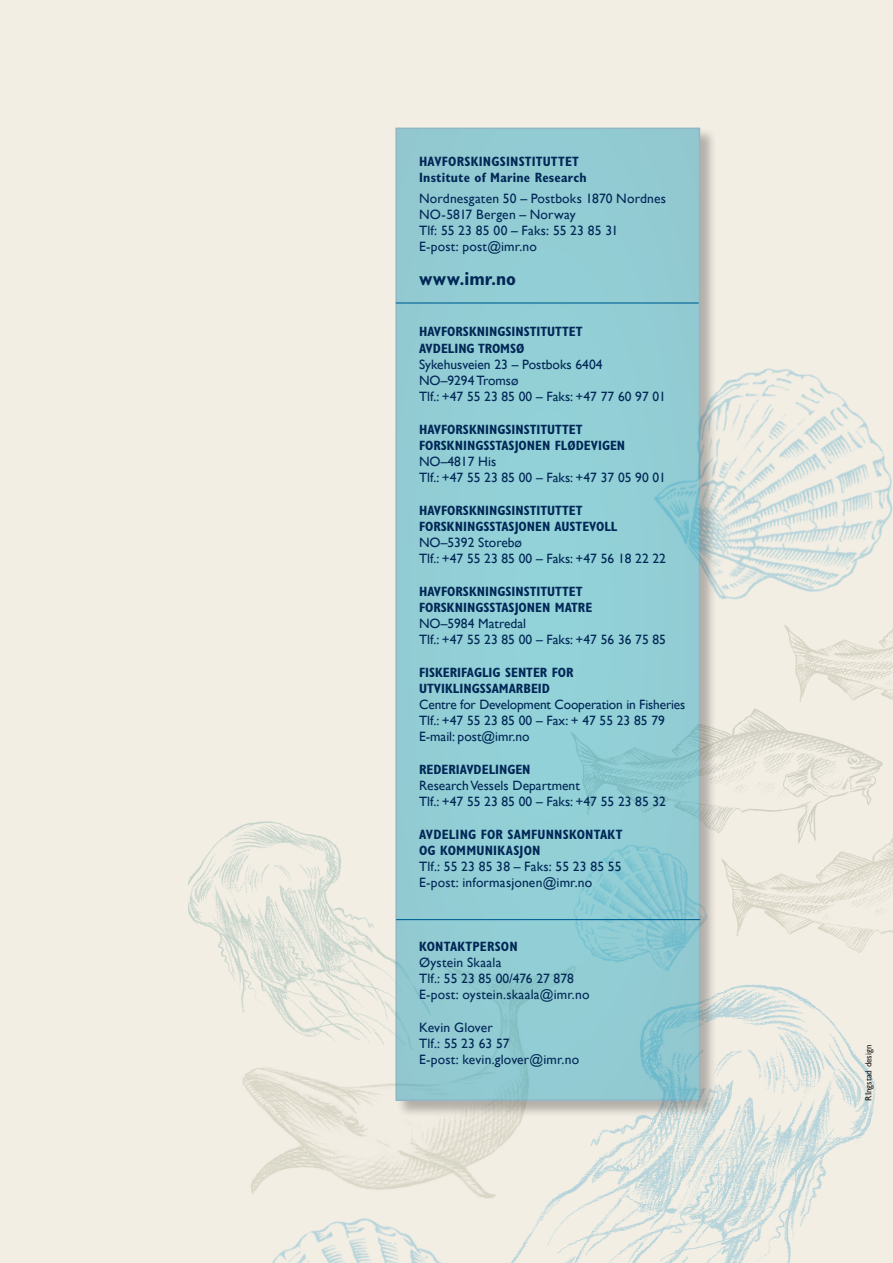
<style>
.page{position:relative;width:893px;height:1263px;background:#f2eee4}
.page>*{position:absolute;margin:0;border:0;box-sizing:border-box;transform-origin:0 0}
.t1{font:700 condensed 18.9px "Gill Sans";color:#002756}
.t2{font:13.5px/16.2px "Gill Sans";color:#002756}
.t3{font:700 condensed 13.5px/16.2px "Gill Sans";color:#002756}
.t4{font:9px "Gill Sans";color:#231f20}
</style>
<div class="page">
<img style="left:717px;top:708px;width:166px;height:124px">
<img style="left:511px;top:984px;width:364px;height:279px">
<img style="left:717px;top:368px;width:176px;height:232px">
<img style="left:242px;top:1067px;width:336px;height:134px">
<img style="left:189px;top:821px;width:206px;height:224px">
<img style="left:732px;top:832px;width:161px;height:121px">
<img style="left:717px;top:813px;width:15px;height:189px">
<div style="left:396px;top:128px;width:321px;height:989px;background:#231f20;opacity:.75"></div>
<div style="left:396px;top:128px;width:303px;height:972px;background:#92cdd4"></div>
<hr style="left:396px;top:919px;width:304px;height:1px;background:#006295">
<hr style="left:396px;top:302px;width:303px;height:2px;background:#006295">
<img style="left:246px;top:1163px;width:207px;height:100px">
<img style="left:778px;top:598px;width:115px;height:135px">
<p class="t3" style="left:419px;top:153px;width:169px;text-indent:45px">SKINGSINSTITUTTET<br>Institute of Marine Research</p>
<p class="t2" style="left:419px;top:190px;width:248px">Nordnesgaten 50 – Postboks 1870 Nordnes<br>NO-5817 Bergen – Norway<br>Tlf: 55 23 85 00 – Faks: 55 23 85 31<br>E-post: post@imr.no</p>
<h1 class="t1" style="left:419px;top:268px;width:99px">www.imr.no</h1>
<p class="t3" style="left:419px;top:153px;width:24px">HAVFOR</p>
<p class="t3" style="left:419px;top:324px;width:119px;text-indent:44px">SKNINGSINSTITUTTET<br>AVDELI NG TROM</p>
<p class="t3" style="left:419px;top:324px;width:24px">HAVFOR</p>
<p class="t3" style="left:510px;top:340px;width:16px">SØ</p>
<p class="t2" style="left:419px;top:356px;width:248px">Sykehusveien 23 – Postboks 6404<br>NO–9294 Tromsø<br>Tlf.: +47 55 23 85 00 – Faks: +47 77 60 97 01</p>
<p class="t3" style="left:419px;top:421px;width:24px">HAVFOR</p>
<p class="t3" style="left:419px;top:421px;width:173px;text-indent:44px">SKNINGSINSTITUTTET<br>FORSKNINGSSTASJONEN FLØDEVIGE</p>
<p class="t3" style="left:617px;top:437px;width:10px">N</p>
<p class="t2" style="left:419px;top:454px;width:248px">NO–4817 His<br>Tlf.: +47 55 23 85 00 – Faks: +47 37 05 90 01</p>
<p class="t3" style="left:419px;top:502px;width:24px">HAVFOR</p>
<p class="t3" style="left:419px;top:502px;width:165px;text-align:center">SKNINGSINSTITUTTET<br>FORSKNINGSSTASJONEN AUSTEVOLL</p>
<p class="t2" style="left:419px;top:535px;width:248px">NO–5392 Storebø<br>Tlf.: +47 55 23 85 00 – Faks: +47 56 18 22 22</p>
<p class="t3" style="left:419px;top:583px;width:24px">HAVFOR</p>
<p class="t3" style="left:419px;top:583px;width:160px;text-align:center">SKNINGSINSTITUTTET<br>FORSKNINGSSTASJO NEN MATRE</p>
<p class="t2" style="left:419px;top:616px;width:248px">NO–5984 Matredal<br>Tlf.: +47 55 23 85 00 – Faks: +47 56 36 75 85</p>
<p class="t3" style="left:419px;top:664px;width:31px">FISKERIF</p>
<p class="t3" style="left:467px;top:664px;width:15px">AGLIG</p>
<p class="t3" style="left:505px;top:664px;width:30px">SENTER</p>
<p class="t3" style="left:552px;top:664px;width:8px">FOR</p>
<p class="t3" style="left:419px;top:680px;width:8px">UTVI</p>
<p class="t3" style="left:445px;top:680px;width:78px">KLI NGSSAMARBEI</p>
<p class="t3" style="left:542px;top:680px;width:10px">D</p>
<p class="t2" style="left:419px;top:697px;width:268px">Centre for Development Cooperation in Fisheries<br>Tlf.: +47 55 23 85 00 – Fax: + 47 55 23 85 79<br>E-mail: post@imr.no</p>
<p class="t3" style="left:419px;top:761px;width:113px">REDERIAVDELI NGEN</p>
<p class="t2" style="left:419px;top:778px;width:248px">Research Vessels Department<br>Tlf.: +47 55 23 85 00 – Faks: +47 55 23 85 32</p>
<p class="t3" style="left:419px;top:826px;width:70px">AVDELING FOR</p>
<p class="t3" style="left:507px;top:826px;width:23px">SAMFU</p>
<p class="t3" style="left:546px;top:826px;width:78px">NNSKONTAKT</p>
<p class="t3" style="left:419px;top:842px;width:39px">OG KOMMU</p>
<p class="t3" style="left:485px;top:842px;width:57px">NIKASJON</p>
<p class="t2" style="left:419px;top:859px;width:204px">Tlf.: 55 23 85 38 – Faks: 55 23 85 55<br>E-post: informasjonen@imr.no</p>
<p class="t3" style="left:419px;top:938px;width:55px">KONTAKTPER</p>
<p class="t3" style="left:495px;top:938px;width:24px">SON</p>
<p class="t2" style="left:419px;top:954px;width:172px">Øystein Skaala<br>Tlf.: 55 23 85 00/476 27 878<br>E-post: oystein.skaala@imr.no</p>
<p class="t2" style="left:419px;top:1019px;width:162px">Kevin Glover<br>Tlf.: 55 23 63 57<br>E-post: kevin.glover@imr.no</p>
<p class="t4" style="left:863px;top:1101px;width:58px;rotate:-90deg">RIngstad design</p>
</div>
